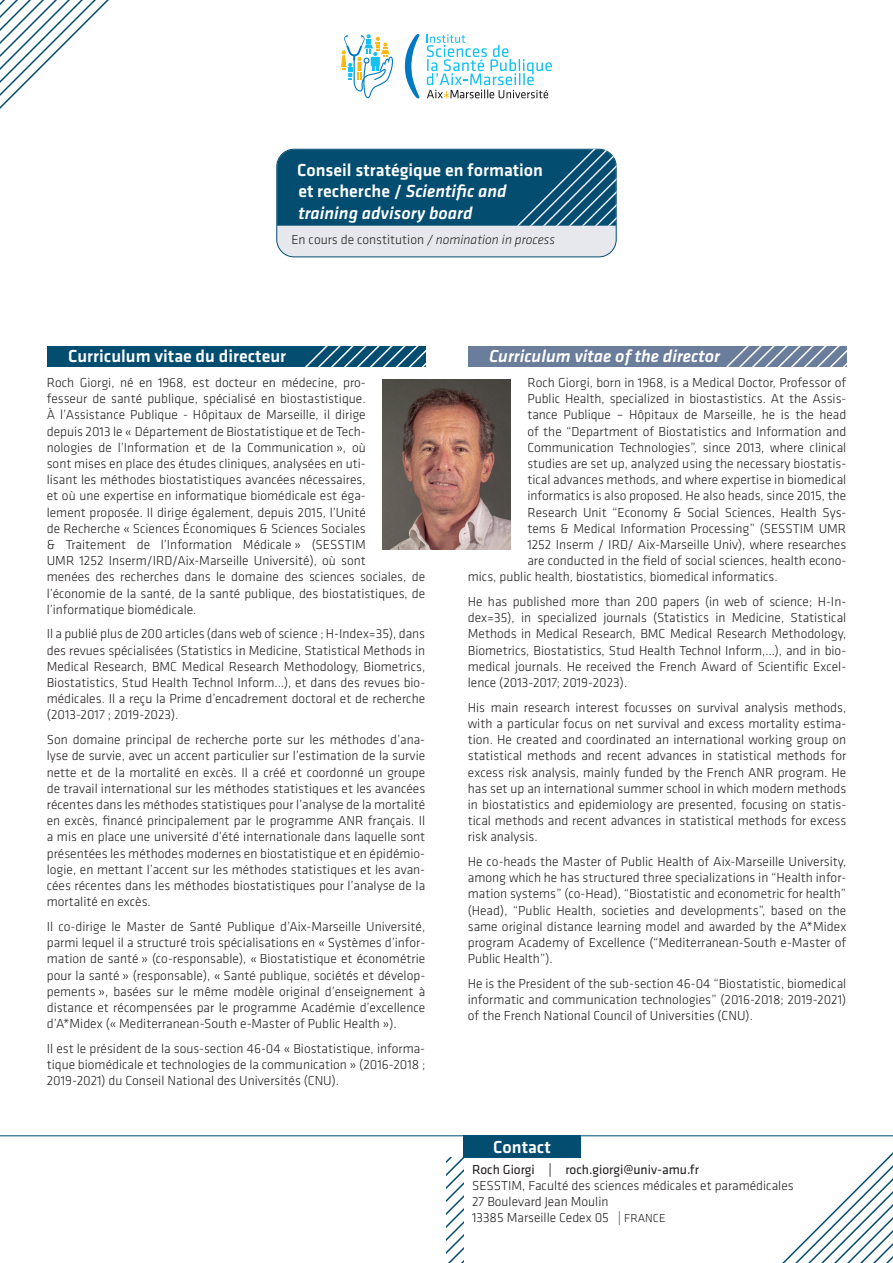
<style>
.page{position:relative;width:893px;height:1263px;background:#fff}
.page>*{position:absolute;margin:0;border:0;box-sizing:border-box;transform-origin:0 0}
.t1{font:500 18px/21.6px "Klavika Basic";color:#fff}
.t2{font:italic 500 18px "Klavika Basic";color:#fff}
.t3{font:300 13.5px/16.2px "Klavika Basic";color:#231f20;text-align:justify}
.t4{font:13.5px "Klavika Basic";color:#231f20}
.s1{font-style:italic}
.s2{font-size:12px}
</style>
<div class="page">
<svg style="left:0;top:0;width:109px;height:109px"></svg>
<svg style="left:761px;top:1136px;width:132px;height:127px"></svg>
<div style="left:47px;top:347px;width:378px;height:20px;background:#034d71"></div>
<svg style="left:305px;top:347px;width:121px;height:20px"></svg>
<div style="left:468px;top:347px;width:378px;height:20px;background:#6a7d9a"></div>
<svg style="left:726px;top:347px;width:121px;height:20px"></svg>
<img style="left:383px;top:379px;width:127px;height:170px">
<div style="left:463px;top:1135px;width:118px;height:23px;background:#034d71"></div>
<div style="left:277px;top:149px;width:339px;height:108px;background:#e6e8ed;border-radius:17px"></div>
<div style="left:276px;top:149px;width:341px;height:108px;border:1px solid #034d71;border-radius:17px"></div>
<svg style="left:277px;top:149px;width:340px;height:77px;background:#0c5376"></svg>
<svg style="left:405px;top:34px;width:14px;height:64px"></svg>
<svg style="left:427px;top:34px;width:125px;height:64px"></svg>
<svg style="left:341px;top:34px;width:52px;height:64px"></svg>
<hr style="left:0;top:1135px;width:893px;height:1px;background:#034d71">
<svg style="left:446px;top:1157px;width:17px;height:106px"></svg>
<h1 class="t1" style="left:297px;top:159px;width:247px">Conseil stratégique en formation et recherche / <span class="s1">Scientific and training advisory board</span></h1>
<p class="t3" style="left:291px;top:231px;width:265px">En cours de constitution <span class="s1">/ nomination in process</span></p>
<h1 class="t1" style="left:68px;top:345px;width:220px">Curriculum vitae du directeur</h1>
<p class="t3" style="left:47px;top:374px;width:380px;text-align:left">Roch Giorgi, né en 1968, est docteur en médecine, pro-<br>fesseur de santé publique, spécialisé en biostastistique.<br>À l’Assistance Publique - Hôpitaux de Marseille, il dirige<br>depuis 2013 le « Département de Biostatistique et de Tech-<br>nologies de l’Information et de la Communication », où<br>sont mises en place des études cliniques, analysées en uti-<br>lisant les méthodes biostatistiques avancées nécessaires,<br>et où une expertise en informatique biomédicale est éga-<br>lement proposée. Il dirige également, depuis 2015, l’Unité<br>de Recherche « Sciences Économiques &amp; Sciences Sociales<br>&amp; Traitement de l’Information Médicale » (SESSTIM<br>UMR 1252 Inserm/IRD/Aix-Marseille Université), où sont<br>menées des recherches dans le domaine des sciences sociales, de l’économie de la santé, de la santé publique, des biostatistiques, de l’informatique biomédicale.</p>
<p class="t3" style="left:47px;top:626px;width:380px">Il a publié plus de 200 articles (dans web of science ; H-Index=35), dans des revues spécialisées (Statistics in Medicine, Statistical Methods in Medical Research, BMC Medical Research Methodology, Biometrics, Biostatistics, Stud Health Technol Inform...), et dans des revues bio&shy;médicales. Il a reçu la Prime d’encadrement doctoral et de recherche (2013-2017 ; 2019-2023).</p>
<p class="t3" style="left:47px;top:731px;width:380px">Son domaine principal de recherche porte sur les méthodes d’ana&shy;lyse de survie, avec un accent particulier sur l’estimation de la survie nette et de la mortalité en excès. Il a créé et coordonné un groupe de travail international sur les méthodes statistiques et les avancées récentes dans les méthodes statistiques pour l’analyse de la mortalité en excès, financé principalement par le programme ANR français. Il a mis en place une université d’été internationale dans laquelle sont présentées les méthodes modernes en biostatistique et en épidémio&shy;logie, en mettant l’accent sur les méthodes statistiques et les avan&shy;cées récentes dans les méthodes biostatistiques pour l’analyse de la mortalité en excès.</p>
<p class="t3" style="left:47px;top:918px;width:380px">Il co-dirige le Master de Santé Publique d’Aix-Marseille Université, parmi lequel il a structuré trois spécialisations en « Systèmes d’infor&shy;mation de santé » (co-responsable), « Biostatistique et économétrie pour la santé » (responsable), « Santé publique, sociétés et dévelop&shy;pements », basées sur le même modèle original d’enseignement à distance et récompensées par le programme Académie d’excellence d’A*Midex (« Mediterranean-South e-Master of Public Health »).</p>
<p class="t3" style="left:47px;top:1040px;width:380px">Il est le président de la sous-section 46-04 « Biostatistique, informa&shy;tique biomédicale et technologies de la communication » (2016-2018 ; 2019-2021) du Conseil National des Universités (CNU).</p>
<h1 class="t2" style="left:489px;top:344px;width:232px">Curriculum vitae of the director</h1>
<p class="t3" style="left:527px;top:374px;width:320px">Roch Giorgi, born in 1968, is a Medical Doctor, Professor of</p>
<p class="t3" style="left:527px;top:390px;width:320px">Public Health, specialized in biostastistics. At the Assis-</p>
<p class="t3" style="left:527px;top:407px;width:320px">tance Publique – Hôpitaux de Marseille, he is the head</p>
<p class="t3" style="left:527px;top:423px;width:320px">of the “Department of Biostatistics and Information and</p>
<p class="t3" style="left:527px;top:439px;width:320px">Communication Technologies”, since 2013, where clinical</p>
<p class="t3" style="left:527px;top:455px;width:320px">studies are set up, analyzed using the necessary biostatis-</p>
<p class="t3" style="left:527px;top:471px;width:320px">tical advances methods, and where expertise in biomedical</p>
<p class="t3" style="left:527px;top:488px;width:320px">informatics is also proposed. He also heads, since 2015, the</p>
<p class="t3" style="left:527px;top:504px;width:320px">Research Unit “Economy &amp; Social Sciences, Health Sys-</p>
<p class="t3" style="left:527px;top:520px;width:320px">tems &amp; Medical Information Processing” (SESSTIM UMR</p>
<p class="t3" style="left:527px;top:536px;width:320px">1252 Inserm / IRD/ Aix-Marseille Univ), where researches</p>
<p class="t3" style="left:527px;top:552px;width:320px">are conducted in the field of social sciences, health econo-</p>
<p class="t3" style="left:468px;top:569px;width:311px">mics, public health, biostatistics, biomedical informatics.</p>
<p class="t3" style="left:468px;top:593px;width:380px">He has published more than 200 papers (in web of science; H-In&shy;dex=35), in specialized journals (Statistics in Medicine, Statistical Methods in Medical Research, BMC Medical Research Methodology, Biometrics, Biostatistics, Stud Health Technol Inform,…), and in bio&shy;medical journals. He received the French Award of Scientific Excel&shy;lence (2013-2017; 2019-2023).</p>
<p class="t3" style="left:468px;top:699px;width:380px">His main research interest focusses on survival analysis methods, with a particular focus on net survival and excess mortality estima&shy;tion. He created and coordinated an international working group on statistical methods and recent advances in statistical methods for excess risk analysis, mainly funded by the French ANR program. He has set up an international summer school in which modern methods in biostatistics and epidemiology are presented, focusing on statis&shy;tical methods and recent advances in statistical methods for excess risk analysis.</p>
<p class="t3" style="left:468px;top:853px;width:380px">He co-heads the Master of Public Health of Aix-Marseille University, among which he has structured three specializations in “Health infor&shy;mation systems” (co-Head), “Biostatistic and econometric for health” (Head), “Public Health, societies and developments”, based on the same original distance learning model and awarded by the A*Midex program Academy of Excellence (“Mediterranean-South e-Master of Public Health”).</p>
<p class="t3" style="left:468px;top:975px;width:380px">He is the President of the sub-section 46-04 “Biostatistic, biomedical informatic and communication technologies” (2016-2018; 2019-2021) of the French National Council of Universities (CNU).</p>
<h1 class="t1" style="left:493px;top:1136px;width:59px">Contact</h1>
<p class="t4" style="left:472px;top:1160px;width:228px">Roch Giorgi | roch.giorgi@univ-amu.fr</p>
<p class="t3" style="left:472px;top:1177px;width:323px;text-align:left">SESSTIM, Faculté des sciences médicales et paramédicales<br>27 Boulevard Jean Moulin<br>13385 Marseille Cedex 05 | <span class="s2">FRANCE</span></p>
</div>
